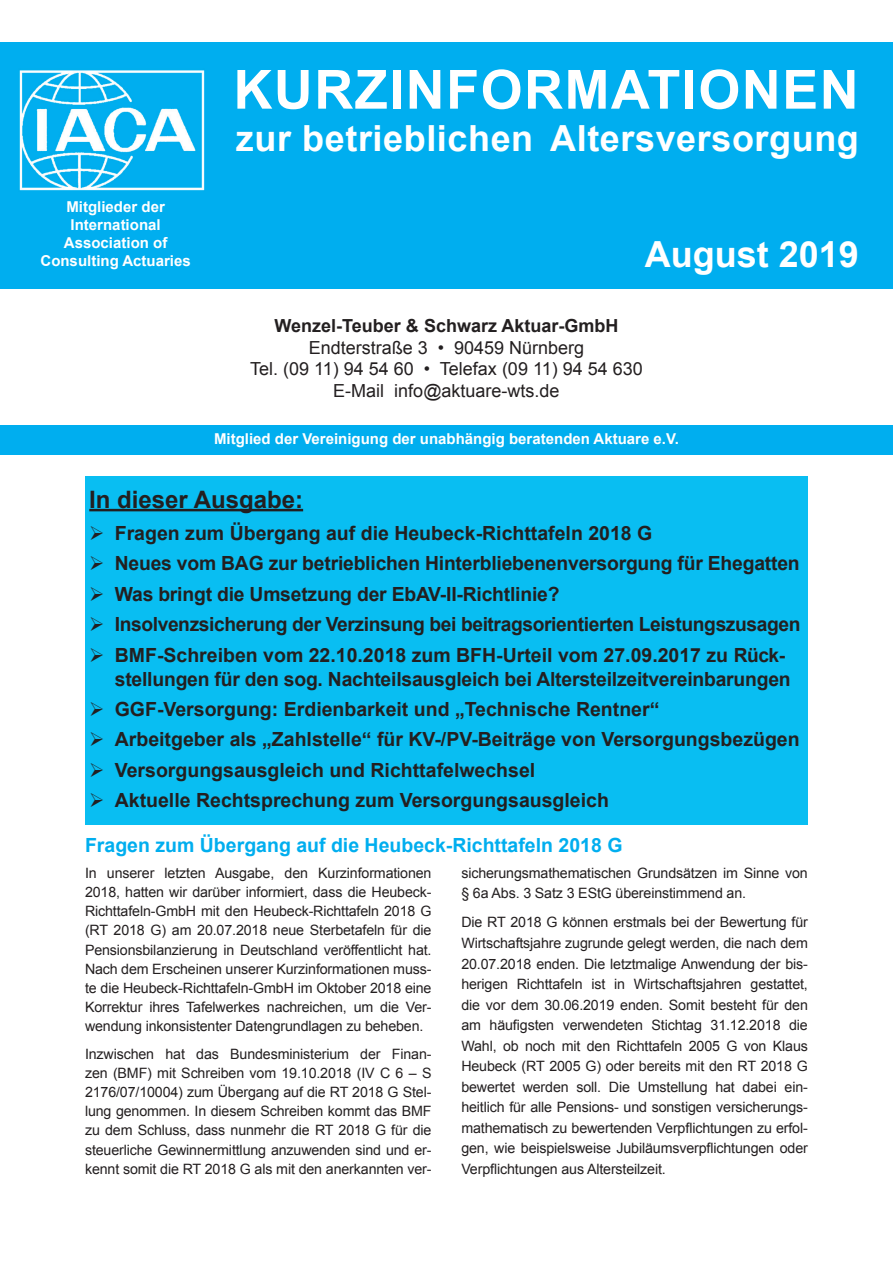
<style>
.page{position:relative;width:893px;height:1263px;background:#fff}
.page>*{position:absolute;margin:0;border:0;box-sizing:border-box;transform-origin:0 0}
.t1{font:700 54px "Arial";letter-spacing:.025em;color:#fff}
.t2{font:700 36px "Arial";letter-spacing:.015em;color:#fff}
.t3{font:700 24px "Arial";color:#231f20}
.t4{font:700 19.5px/24px "Arial";color:#231f20;text-align:right}
.t5{font:700 19.5px "Arial";letter-spacing:-.02em;color:#231f20}
.t6{font:700 19.5px "Arial";color:#00aeef}
.t7{font:18px/21.6px "Arial";color:#231f20;text-align:center}
.t8{font:700 18px "Arial";color:#231f20}
.t9{font:700 15px/18px "Arial";color:#fff;text-align:center}
.t10{font:14.25px/19.2px "Arial";letter-spacing:-.01em;color:#231f20;text-align:justify}
</style>
<div class="page">
<div style="left:0;top:43px;width:893px;height:246px;background:#00aeef"></div>
<div style="left:0;top:425px;width:893px;height:30px;background:#00aeef"></div>
<img style="left:19px;top:70px;width:186px;height:121px">
<div style="left:85px;top:476px;width:723px;height:349px;background:#09bef2"></div>
<hr style="left:89px;top:509px;width:214px;height:2px;background:#231f20">
<p class="t9" style="left:40px;top:198px;width:152px">Mitglieder der<br>International<br>Association of<br>Consulting Actuaries</p>
<h1 class="t1" style="left:233px;top:54px;width:627px">KURZINFORMATIONEN</h1>
<h2 class="t2" style="left:236px;top:115px;width:624px">zur betrieblichen Altersversorgung</h2>
<h2 class="t2" style="left:645px;top:231px;width:216px">August 2019</h2>
<h2 class="t2" style="left:707px;top:231px;width:64px">Juli</h2>
<h2 class="t2" style="left:819px;top:231px;width:22px">0</h2>
<p class="t8" style="left:275px;top:314px;width:345px">Wenzel-Teuber &amp; Schwarz Aktuar-GmbH</p>
<p class="t7" style="left:250px;top:337px;width:394px">Endterstraße 3 • 90459 Nürnberg<br>Tel. (09 11) 94 54 60 • Telefax (09 11) 94 54 630<br>E-Mail info@aktuare-wts.de</p>
<p class="t9" style="left:214px;top:430px;width:466px">Mitglied der Vereinigung der unabhängig beratenden Aktuare e.V.</p>
<h3 class="t3" style="left:89px;top:483px;width:215px">In dieser Ausgabe:</h3>
<h3 class="t4" style="left:89px;top:522px;width:564px">➢ Fragen zum Übergang auf die Heubeck-Richttafeln 2018 G</h3>
<h3 class="t4" style="left:89px;top:552px;width:712px">➢ Neues vom BAG zur betrieblichen Hinterbliebenenversorgung für Ehegatten</h3>
<h3 class="t4" style="left:89px;top:583px;width:472px">➢ Was bringt die Umsetzung der EbAV-II-Richtlinie?</h3>
<h3 class="t5" style="left:89px;top:611px;width:713px">➢ Insolvenzsicherung der Verzinsung bei beitragsorientierten Leistungszusagen</h3>
<h3 class="t4" style="left:89px;top:643px;width:703px">➢ BMF-Schreiben vom 22.10.2018 zum BFH-Urteil vom 27.09.2017 zu Rück&shy;stellungen für den sog. Nachteilsausgleich bei Altersteilzeitvereinbarungen</h3>
<h3 class="t4" style="left:89px;top:698px;width:572px">➢ GGF-Versorgung: Erdienbarkeit und „Technische Rentner“</h3>
<h3 class="t4" style="left:89px;top:728px;width:712px">➢ Arbeitgeber als „Zahlstelle“ für KV-/PV-Beiträge von Versorgungsbezügen</h3>
<h3 class="t4" style="left:89px;top:758px;width:447px">➢ Versorgungsausgleich und Richttafelwechsel</h3>
<h3 class="t4" style="left:89px;top:789px;width:521px">➢ Aktuelle Rechtsprechung zum Versorgungsausgleich</h3>
<h3 class="t6" style="left:85px;top:832px;width:539px">Fragen zum Übergang auf die Heubeck-Richttafeln 2018 G</h3>
<p class="t10" style="left:85px;top:863px;width:348px">In unserer letzten Ausgabe, den Kurzinformationen 2018, hatten wir darüber informiert, dass die Heubeck-Richttafeln-GmbH mit den Heubeck-Richttafeln 2018 G (RT 2018 G) am 20.07.2018 neue Sterbetafeln für die Pensionsbilanzierung in Deutschland veröffentlicht hat.<br>Nach dem Erscheinen unserer Kurzinformationen muss&shy;te die Heubeck-Richttafeln-GmbH im Oktober 2018 eine Korrektur ihres Tafelwerkes nachreichen, um die Ver&shy;wendung inkonsistenter Datengrundlagen zu beheben.</p>
<p class="t10" style="left:85px;top:1044px;width:348px">Inzwischen hat das Bundesministerium der Finan&shy;zen (BMF) mit Schreiben vom 19.10.2018 (IV C 6 – S 2176/07/10004) zum Übergang auf die RT 2018 G Stel&shy;lung genommen. In diesem Schreiben kommt das BMF zu dem Schluss, dass nunmehr die RT 2018 G für die steuerliche Gewinnermittlung anzuwenden sind und er&shy;kennt somit die RT 2018 G als mit den anerkannten ver-</p>
<p class="t10" style="left:461px;top:863px;width:348px;line-height:20.5px">sicherungsmathematischen Grundsätzen im Sinne von § 6a Abs. 3 Satz 3 EStG übereinstimmend an.</p>
<p class="t10" style="left:461px;top:912px;width:348px;line-height:20.5px">Die RT 2018 G können erstmals bei der Bewertung für Wirtschaftsjahre zugrunde gelegt werden, die nach dem 20.07.2018 enden. Die letztmalige Anwendung der bis&shy;herigen Richttafeln ist in Wirtschaftsjahren gestattet, die vor dem 30.06.2019 enden. Somit besteht für den am häufigsten verwendeten Stichtag 31.12.2018 die Wahl, ob noch mit den Richttafeln 2005 G von Klaus Heubeck (RT 2005 G) oder bereits mit den RT 2018 G bewertet werden soll. Die Umstellung hat dabei ein&shy;heitlich für alle Pensions- und sonstigen versicherungs&shy;mathematisch zu bewertenden Verpflichtungen zu erfol&shy;gen, wie beispielsweise Jubiläumsverpflichtungen oder Verpflichtungen aus Altersteilzeit.</p>
</div>
